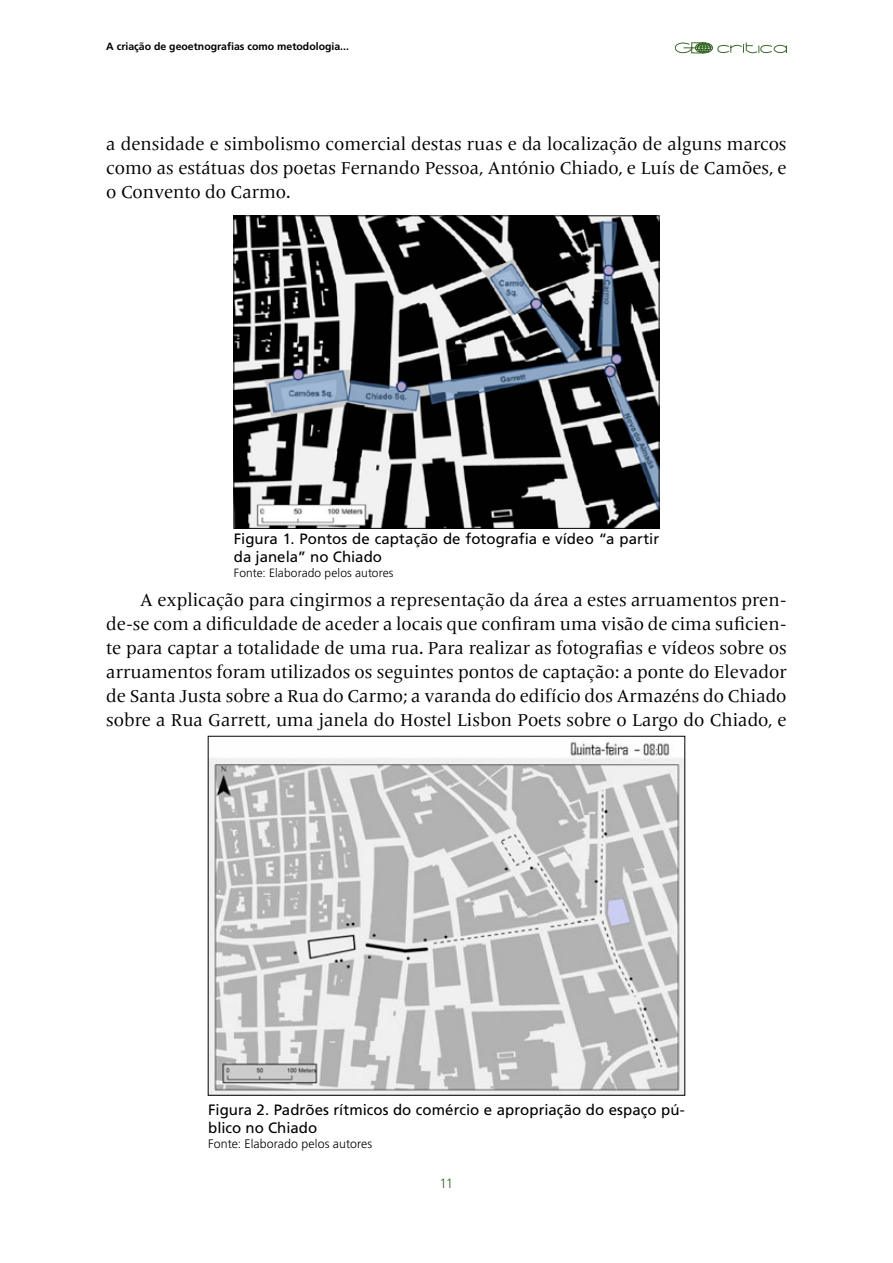
<style>
.page{position:relative;width:893px;height:1263px;background:#fff}
.page>*{position:absolute;margin:0;border:0;box-sizing:border-box;transform-origin:0 0}
.t1{font:18px/24px "Frutiger Serif LT Pro";color:#000;text-align:justify}
.t2{font:15px/18px "Frutiger LT Std";letter-spacing:.005em;color:#000}
.t3{font:300 13.5px "Frutiger LT Std";color:#3b692c}
.t4{font:300 12.3px "Frutiger LT Std";letter-spacing:.01em;color:#000}
.t5{font:300 12px "Frutiger LT Std";letter-spacing:.01em;color:#000}
.t6{font:700 10.5px "Frutiger LT Std";color:#000}
</style>
<div class="page">
<svg style="left:674px;top:42px;width:113px;height:12px"></svg>
<img style="left:235px;top:217px;width:422px;height:310px">
<div style="left:233px;top:215px;width:426px;height:314px;border:1px solid #000"></div>
<img style="left:210px;top:740px;width:473px;height:354px">
<p class="t6" style="left:106px;top:41px;width:244px">A criação de geoetnografias como metodologia...</p>
<p class="t1" style="left:106px;top:132px;width:682px">a densidade e simbolismo comercial destas ruas e da localização de alguns marcos como as estátuas dos poetas Fernando Pessoa, António Chiado, e Luís de Camões, e o Convento do Carmo.</p>
<p class="t2" style="left:234px;top:530px;width:427px">Figura 1. Pontos de captação de fotografia e vídeo “a partir da janela” no Chiado</p>
<p class="t5" style="left:234px;top:566px;width:161px">Fonte: Elaborado pelos autores</p>
<p class="t1" style="left:106px;top:588px;width:682px;text-indent:34px">A explicação para cingirmos a representação da área a estes arruamentos pren&shy;de-se com a dificuldade de aceder a locais que confiram uma visão de cima suficien&shy;te para captar a totalidade de uma rua. Para realizar as fotografias e vídeos sobre os arruamentos foram utilizados os seguintes pontos de captação: a ponte do Elevador de Santa Justa sobre a Rua do Carmo; a varanda do edifício dos Armazéns do Chiado sobre a Rua Garrett, uma janela do Hostel Lisbon Poets sobre o Largo do Chiado, e</p>
<p class="t2" style="left:208px;top:1100px;width:478px">Figura 2. Padrões rítmicos do comércio e apropriação do espaço pú&shy;blico no Chiado</p>
<p class="t4" style="left:208px;top:1137px;width:166px">Fonte: Elaborado pelos autores</p>
<p class="t3" style="left:440px;top:1176px;width:15px">11</p>
</div>
